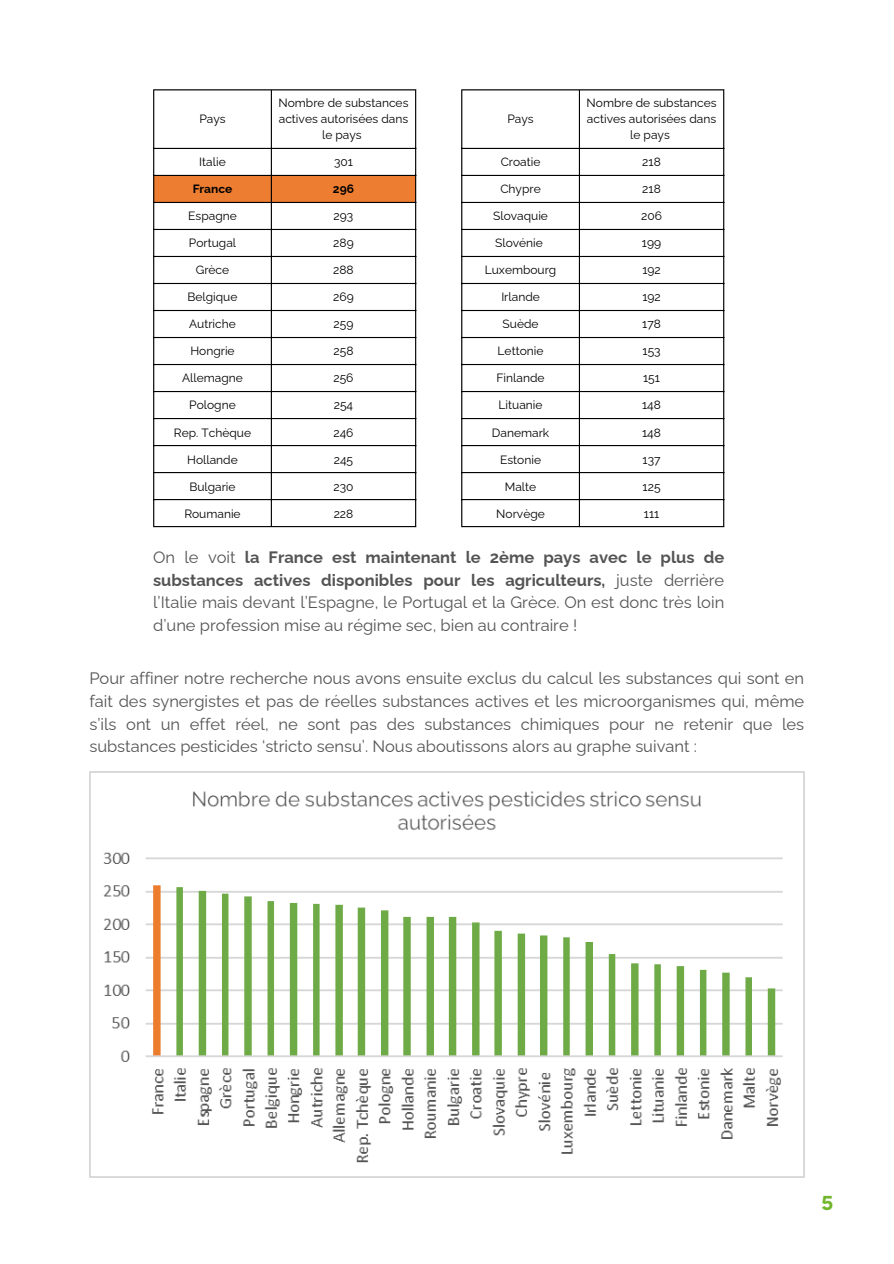
<style>
.page{position:relative;width:894px;height:1264px;background:#fff}
.page>*{position:absolute;margin:0;border:0;box-sizing:border-box;transform-origin:0 0}
.t1{font:700 18px "Gordita";color:#72b62b}
.t2{font:16.5px/22.5px "Raleway";color:#545454;text-align:justify}
.t3{font:12px/16px "Raleway";color:#000;text-align:center}
.t4{font:700 12px "Raleway";color:#000}
.s1{font-weight:700}
</style>
<div class="page">
<div style="left:154px;top:176px;width:261px;height:26px;background:#ed7d31"></div>
<hr style="left:153px;top:90px;width:1px;height:436px;background:#000">
<hr style="left:271px;top:90px;width:1px;height:436px;background:#000">
<hr style="left:415px;top:90px;width:1px;height:436px;background:#000">
<hr style="left:153px;top:89px;width:263px;height:1px;background:#000">
<hr style="left:153px;top:148px;width:263px;height:1px;background:#000">
<hr style="left:153px;top:175px;width:263px;height:1px;background:#000">
<hr style="left:153px;top:202px;width:263px;height:1px;background:#000">
<hr style="left:153px;top:229px;width:263px;height:1px;background:#000">
<hr style="left:153px;top:256px;width:263px;height:1px;background:#000">
<hr style="left:153px;top:283px;width:263px;height:1px;background:#000">
<hr style="left:153px;top:310px;width:263px;height:1px;background:#000">
<hr style="left:153px;top:337px;width:263px;height:1px;background:#000">
<hr style="left:153px;top:364px;width:263px;height:1px;background:#000">
<hr style="left:153px;top:391px;width:263px;height:1px;background:#000">
<hr style="left:153px;top:418px;width:263px;height:1px;background:#000">
<hr style="left:153px;top:445px;width:263px;height:1px;background:#000">
<hr style="left:153px;top:472px;width:263px;height:1px;background:#000">
<hr style="left:153px;top:499px;width:263px;height:1px;background:#000">
<hr style="left:153px;top:526px;width:263px;height:1px;background:#000">
<hr style="left:461px;top:90px;width:1px;height:436px;background:#000">
<hr style="left:578px;top:90px;width:2px;height:436px;background:#000">
<hr style="left:723px;top:90px;width:1px;height:436px;background:#000">
<hr style="left:461px;top:89px;width:263px;height:1px;background:#000">
<hr style="left:461px;top:148px;width:263px;height:1px;background:#000">
<hr style="left:461px;top:175px;width:263px;height:1px;background:#000">
<hr style="left:461px;top:202px;width:263px;height:1px;background:#000">
<hr style="left:461px;top:229px;width:263px;height:1px;background:#000">
<hr style="left:461px;top:256px;width:263px;height:1px;background:#000">
<hr style="left:461px;top:283px;width:263px;height:1px;background:#000">
<hr style="left:461px;top:310px;width:263px;height:1px;background:#000">
<hr style="left:461px;top:337px;width:263px;height:1px;background:#000">
<hr style="left:461px;top:364px;width:263px;height:1px;background:#000">
<hr style="left:461px;top:391px;width:263px;height:1px;background:#000">
<hr style="left:461px;top:418px;width:263px;height:1px;background:#000">
<hr style="left:461px;top:445px;width:263px;height:1px;background:#000">
<hr style="left:461px;top:472px;width:263px;height:1px;background:#000">
<hr style="left:461px;top:499px;width:263px;height:1px;background:#000">
<hr style="left:461px;top:526px;width:263px;height:1px;background:#000">
<img style="left:89px;top:771px;width:715px;height:406px">
<p class="t3" style="left:199px;top:111px;width:28px">Pays</p>
<p class="t3" style="left:278px;top:95px;width:131px">Nombre de substances actives autorisées dans le pays</p>
<p class="t3" style="left:507px;top:111px;width:28px">Pays</p>
<p class="t3" style="left:586px;top:95px;width:131px">Nombre de substances actives autorisées dans le pays</p>
<p class="t3" style="left:500px;top:154px;width:41px">Croatie</p>
<p class="t3" style="left:642px;top:154px;width:20px">218</p>
<p class="t3" style="left:500px;top:181px;width:42px">Chypre</p>
<p class="t3" style="left:642px;top:181px;width:20px">218</p>
<p class="t3" style="left:493px;top:208px;width:56px">Slovaquie</p>
<p class="t3" style="left:641px;top:208px;width:22px">206</p>
<p class="t3" style="left:495px;top:235px;width:49px">Slovénie</p>
<p class="t3" style="left:641px;top:235px;width:21px">199</p>
<p class="t3" style="left:484px;top:262px;width:73px">Luxembourg</p>
<p class="t3" style="left:642px;top:262px;width:20px">192</p>
<p class="t3" style="left:501px;top:289px;width:40px">Irlande</p>
<p class="t3" style="left:642px;top:289px;width:20px">192</p>
<p class="t3" style="left:502px;top:316px;width:37px">Suède</p>
<p class="t3" style="left:642px;top:316px;width:20px">178</p>
<p class="t3" style="left:497px;top:343px;width:47px">Lettonie</p>
<p class="t3" style="left:642px;top:343px;width:20px">153</p>
<p class="t3" style="left:496px;top:370px;width:49px">Finlande</p>
<p class="t3" style="left:643px;top:370px;width:18px">151</p>
<p class="t3" style="left:498px;top:397px;width:45px">Lituanie</p>
<p class="t3" style="left:642px;top:397px;width:20px">148</p>
<p class="t3" style="left:492px;top:424px;width:59px">Danemark</p>
<p class="t3" style="left:642px;top:424px;width:20px">148</p>
<p class="t3" style="left:500px;top:451px;width:42px">Estonie</p>
<p class="t3" style="left:642px;top:451px;width:19px">137</p>
<p class="t3" style="left:504px;top:478px;width:33px">Malte</p>
<p class="t3" style="left:642px;top:478px;width:19px">125</p>
<p class="t3" style="left:496px;top:505px;width:50px">Norvège</p>
<p class="t3" style="left:643px;top:505px;width:17px">111</p>
<h1 class="t2" style="left:153px;top:546px;width:572px">On le voit <span class="s1">la France est maintenant le 2ème pays avec le plus de substances actives disponibles pour les agriculteurs,</span> juste derrière l’Italie mais devant l’Espagne, le Portugal et la Grèce. On est donc très loin d’une profession mise au régime sec, bien au contraire !</h1>
<p class="t2" style="left:89px;top:667px;width:716px">Pour affiner notre recherche nous avons ensuite exclus du calcul les substances qui sont en fait des synergistes et pas de réelles substances actives et les microorganismes qui, même s’ils ont un effet réel, ne sont pas des substances chimiques pour ne retenir que les substances pesticides ‘stricto sensu’. Nous aboutissons alors au graphe suivant :</p>
<p class="t3" style="left:199px;top:154px;width:28px">Italie</p>
<p class="t3" style="left:334px;top:154px;width:20px">301</p>
<p class="t4" style="left:193px;top:182px;width:41px">France</p>
<p class="t4" style="left:333px;top:182px;width:23px">296</p>
<p class="t3" style="left:188px;top:208px;width:50px">Espagne</p>
<p class="t3" style="left:333px;top:208px;width:21px">293</p>
<p class="t3" style="left:189px;top:235px;width:49px">Portugal</p>
<p class="t3" style="left:333px;top:235px;width:22px">289</p>
<p class="t3" style="left:196px;top:262px;width:35px">Grèce</p>
<p class="t3" style="left:333px;top:262px;width:22px">288</p>
<p class="t3" style="left:187px;top:289px;width:51px">Belgique</p>
<p class="t3" style="left:333px;top:289px;width:22px">269</p>
<p class="t3" style="left:189px;top:316px;width:48px">Autriche</p>
<p class="t3" style="left:333px;top:316px;width:21px">259</p>
<p class="t3" style="left:190px;top:343px;width:46px">Hongrie</p>
<p class="t3" style="left:333px;top:343px;width:21px">258</p>
<p class="t3" style="left:182px;top:370px;width:62px">Allemagne</p>
<p class="t3" style="left:333px;top:370px;width:22px">256</p>
<p class="t3" style="left:189px;top:397px;width:48px">Pologne</p>
<p class="t3" style="left:334px;top:397px;width:21px">254</p>
<p class="t3" style="left:174px;top:424px;width:79px">Rep. Tchèque</p>
<p class="t3" style="left:333px;top:424px;width:22px">246</p>
<p class="t3" style="left:187px;top:451px;width:52px">Hollande</p>
<p class="t3" style="left:334px;top:451px;width:21px">245</p>
<p class="t3" style="left:189px;top:478px;width:48px">Bulgarie</p>
<p class="t3" style="left:333px;top:478px;width:22px">230</p>
<p class="t3" style="left:184px;top:505px;width:58px">Roumanie</p>
<p class="t3" style="left:333px;top:505px;width:21px">228</p>
<p class="t1" style="left:821px;top:1190px;width:13px">5</p>
</div>
